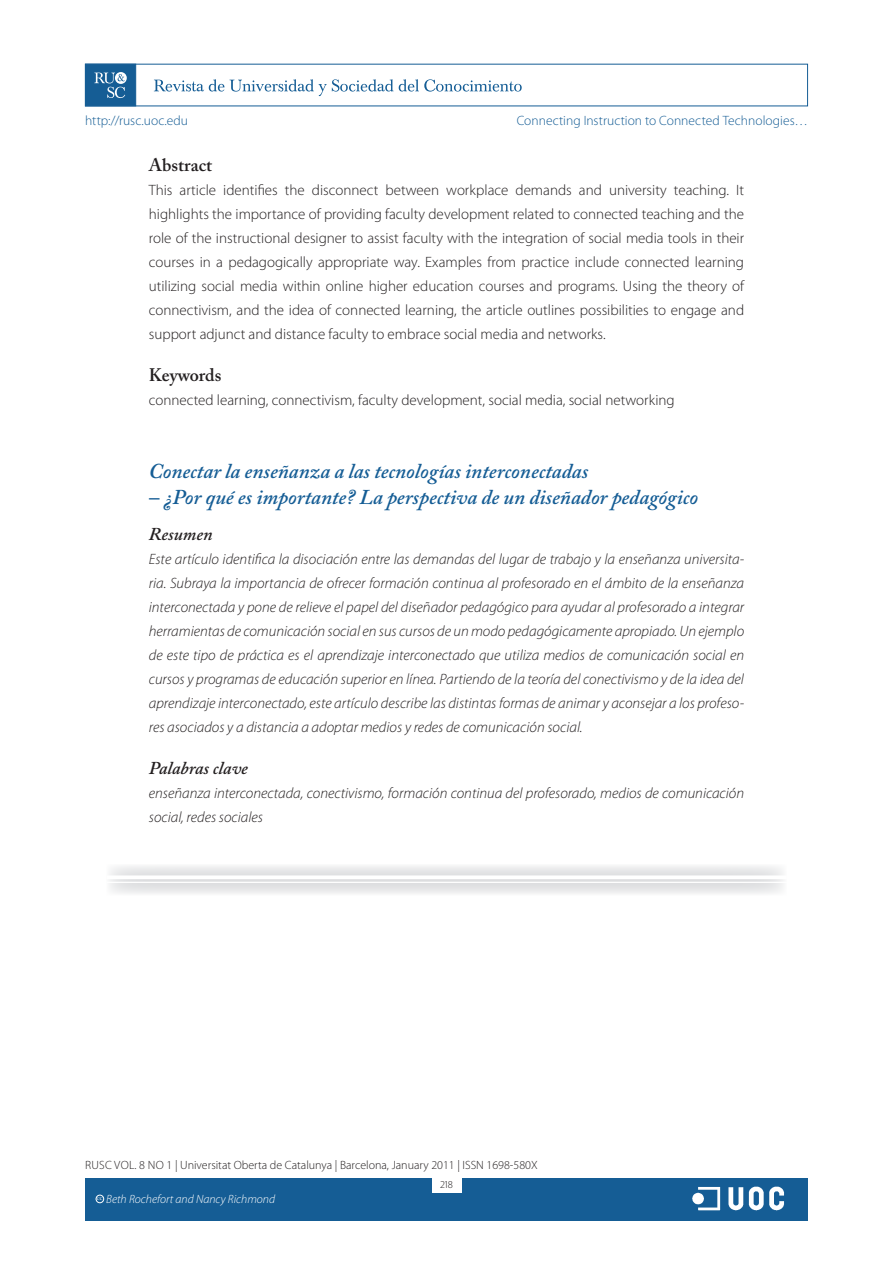
<style>
.page{position:relative;width:893px;height:1263px;background:#fff}
.page>*{position:absolute;margin:0;border:0;box-sizing:border-box;transform-origin:0 0}
.TITOLANGLÈS{font:italic 600 21px "Adobe Caslon Pro";color:#155d95}
._00__titul_resum_ita{font:italic 600 18px "Adobe Caslon Pro";color:#231f20}
._00__titul_resum{font:600 18px "Adobe Caslon Pro";color:#231f20}
._00__Texte_general_s{font:italic 300 15px/24px "Myriad Pro";color:#231f20;text-align:justify}
._00__Texte_general_s-2{font:300 15px/24px "Myriad Pro";color:#231f20;text-align:justify}
.t1{font:300 13.5px "Myriad Pro";letter-spacing:.005em;color:#155d95}
.t2{font:300 12px "Myriad Pro";color:#231f20}
.t3{font:italic 300 12px "Myriad Pro";color:#fff}
.t4{font:300 10.5px "Myriad Pro";color:#231f20}
.t5{font:600 3.9px "Adobe Caslon Pro";color:#fff}
</style>
<div class="page">
<div style="left:85px;top:1178px;width:723px;height:42px;background:#155d95"></div>
<div style="left:85px;top:64px;width:51px;height:42px;background:#155d95;border:1px solid #155d95"></div>
<svg style="left:115px;top:72px;width:12px;height:12px"></svg>
<svg style="left:94px;top:73px;width:31px;height:25px"></svg>
<svg style="left:154px;top:79px;width:368px;height:17px"></svg>
<div style="left:432px;top:1176px;width:29px;height:17px;background:#fff"></div>
<img style="left:692px;top:1186px;width:92px;height:25px">
<div style="left:96px;top:1195px;width:8px;height:8px;border:1px solid #fff;border-radius:50%"></div>
<div style="left:106px;top:864px;width:681px;height:31px;background:linear-gradient(to right,#e6e7e8,#e7e7e8)"></div>
<hr style="left:106px;top:882px;width:681px;height:1px;background:#fff">
<svg style="left:106px;top:875px;width:681px;height:4px"></svg>
<p class="t1" style="left:85px;top:113px;width:105px">http://rusc.uoc.edu</p>
<p class="t1" style="left:517px;top:113px;width:293px">Connecting Instruction to Connected Technologies…</p>
<p class="_00__titul_resum" style="left:149px;top:154px;width:65px">Abstract</p>
<p class="_00__Texte_general_s-2" style="left:149px;top:178px;width:597px">This article identifies the disconnect between workplace demands and university teaching. It highlights the importance of providing faculty development related to connected teaching and the role of the instructional designer to assist faculty with the integration of social media tools in their courses in a pedagogically appropriate way. Examples from practice include connected learning utilizing social media within online higher education courses and programs. Using the theory of connectivism, and the idea of connected learning, the article outlines possibilities to engage and support adjunct and distance faculty to embrace social media and networks.</p>
<p class="_00__titul_resum" style="left:149px;top:364px;width:74px">Keywords</p>
<p class="_00__Texte_general_s-2" style="left:149px;top:388px;width:527px">connected learning, connectivism, faculty development, social media, social networking</p>
<p class="TITOLANGLÈS" style="left:149px;top:459px;width:441px">Conectar la enseñanza a las tecnologías interconectadas</p>
<p class="TITOLANGLÈS" style="left:149px;top:484px;width:551px">– ¿Por qué es importante? La perspectiva de un diseñador pedagógico</p>
<p class="_00__titul_resum_ita" style="left:149px;top:523px;width:65px">Resumen</p>
<p class="_00__Texte_general_s" style="left:149px;top:547px;width:597px">Este artículo identifica la disociación entre las demandas del lugar de trabajo y la enseñanza universita&shy;ria. Subraya la importancia de ofrecer formación continua al profesorado en el ámbito de la enseñanza interconectada y pone de relieve el papel del diseñador pedagógico para ayudar al profesorado a integrar herramientas de comunicación social en sus cursos de un modo pedagógicamente apropiado. Un ejemplo de este tipo de práctica es el aprendizaje interconectado que utiliza medios de comunicación social en cursos y programas de educación superior en línea. Partiendo de la teoría del conectivismo y de la idea del aprendizaje interconectado, este artículo describe las distintas formas de animar y aconsejar a los profeso&shy;res asociados y a distancia a adoptar medios y redes de comunicación social.</p>
<p class="_00__titul_resum_ita" style="left:149px;top:757px;width:101px">Palabras clave</p>
<p class="_00__Texte_general_s" style="left:149px;top:781px;width:597px">enseñanza interconectada, conectivismo, formación continua del profesorado, medios de comunicación social, redes sociales</p>
<p class="t2" style="left:85px;top:1158px;width:454px">RUSC VOL. 8 NO 1 | Universitat Oberta de Catalunya | Barcelona, January 2011 | ISSN 1698-580X</p>
<p class="t3" style="left:106px;top:1193px;width:170px">Beth Rochefort and Nancy Richmond</p>
<p class="t5" style="left:97px;top:1197px;width:7px">CC</p>
<p class="t4" style="left:440px;top:1178px;width:14px">218</p>
</div>
